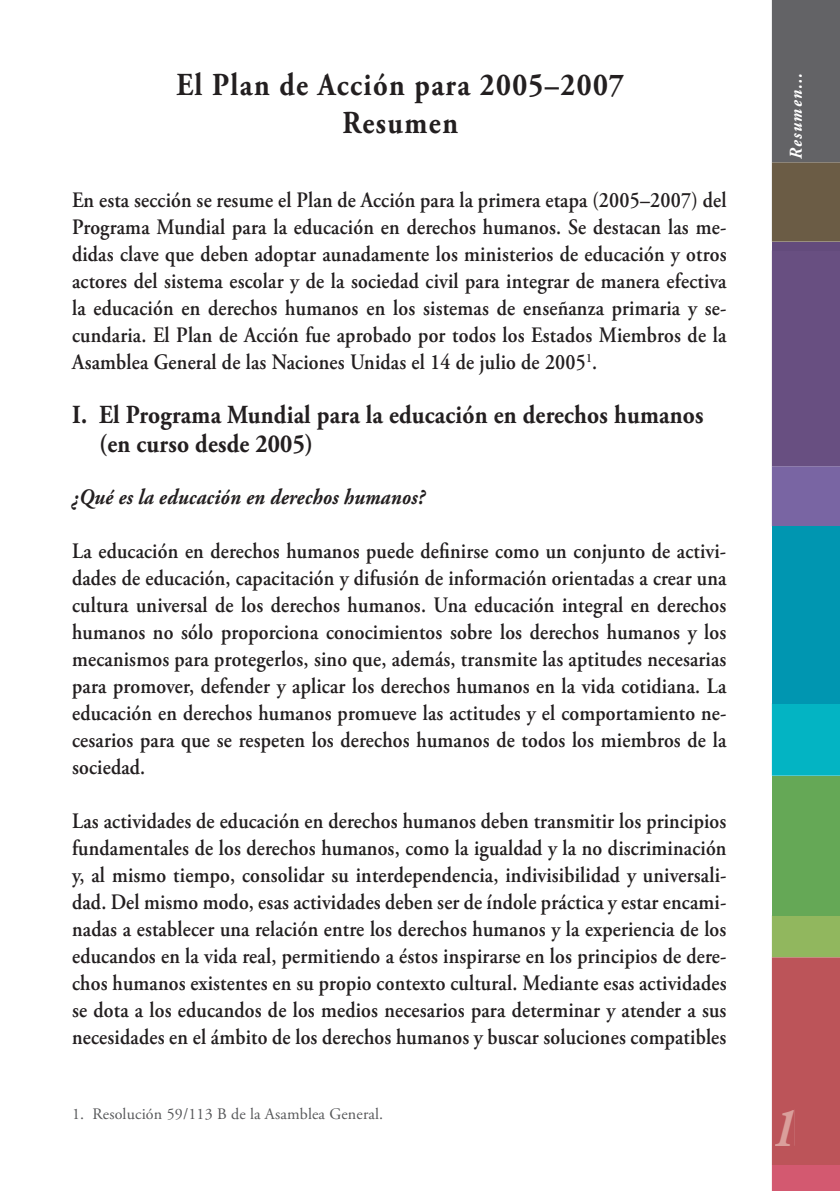
<style>
.page{position:relative;width:840px;height:1191px;background:#fff}
.page>*{position:absolute;margin:0;border:0;box-sizing:border-box;transform-origin:0 0}
.t1{font:italic 700 56px "Adobe Garamond Pro";color:#da9f9b;scale:.8 1}
.t2{font:700 32px/38px "Adobe Garamond Pro";letter-spacing:.05em;color:#231f20;text-align:center;scale:.89 1}
.t3{font:700 26px/29px "Adobe Garamond Pro";letter-spacing:.01em;color:#231f20;scale:.9 1}
.t4{font:600 22px/27px "Adobe Garamond Pro";letter-spacing:.01em;color:#231f20;text-align:justify;scale:.9 1}
.t5{font:italic 700 22px "Adobe Garamond Pro";letter-spacing:.01em;color:#231f20;scale:.9 1}
.t6{font:italic 700 18px "Adobe Garamond Pro";color:#fff;scale:.92 1}
.t7{font:16px "Adobe Garamond Pro";letter-spacing:.01em;color:#57585a}
</style>
<div class="page">
<svg style="left:771px;top:0;width:68px;height:1191px;background:#6c7b80"></svg>
<div style="left:774px;top:1109px;width:19px;height:36px;background:#bc5459"></div>
<h2 class="t2" style="left:176px;top:67px;width:504px">El Plan de Acción para 2005–2007<br>Resumen</h2>
<p class="t4" style="left:72px;top:187px;width:728px">En esta sección se resume el Plan de Acción para la primera etapa (2005–2007) del Programa Mundial para la educación en derechos humanos. Se destacan las me&shy;didas clave que deben adoptar aunadamente los ministerios de educación y otros actores del sistema escolar y de la sociedad civil para integrar de manera efectiva la educación en derechos humanos en los sistemas de enseñanza primaria y se&shy;cundaria. El Plan de Acción fue aprobado por todos los Estados Miembros de la Asamblea General de las Naciones Unidas el 14 de julio de 2005<sup>1</sup>.</p>
<p class="t3" style="left:99px;top:401px;width:672px;text-indent:-27px">I. El Programa Mundial para la educación en derechos humanos (en curso desde 2005)</p>
<p class="t5" style="left:72px;top:484px;width:393px">¿Qué es la educación en derechos humanos?</p>
<p class="t4" style="left:72px;top:538px;width:728px">La educación en derechos humanos puede definirse como un conjunto de activi&shy;dades de educación, capacitación y difusión de información orientadas a crear una cultura universal de los derechos humanos. Una educación integral en derechos humanos no sólo proporciona conocimientos sobre los derechos humanos y los mecanismos para protegerlos, sino que, además, transmite las aptitudes necesarias para promover, defender y aplicar los derechos humanos en la vida cotidiana. La educación en derechos humanos promueve las actitudes y el comportamiento ne&shy;cesarios para que se respeten los derechos humanos de todos los miembros de la sociedad.</p>
<p class="t4" style="left:72px;top:808px;width:728px">Las actividades de educación en derechos humanos deben transmitir los principios fundamentales de los derechos humanos, como la igualdad y la no discriminación y, al mismo tiempo, consolidar su interdependencia, indivisibilidad y universali&shy;dad. Del mismo modo, esas actividades deben ser de índole práctica y estar encami&shy;nadas a establecer una relación entre los derechos humanos y la experiencia de los educandos en la vida real, permitiendo a éstos inspirarse en los principios de dere&shy;chos humanos existentes en su propio contexto cultural. Mediante esas actividades se dota a los educandos de los medios necesarios para determinar y atender a sus necesidades en el ámbito de los derechos humanos y buscar soluciones compatibles</p>
<p class="t7" style="left:72px;top:1104px;width:312px">1. Resolución 59/113 B de la Asamblea General.</p>
<p class="t6" style="left:785px;top:159px;width:96px;rotate:-90deg">Resumen…</p>
<h1 class="t1" style="left:771px;top:1095px;width:31px">1</h1>
</div>
